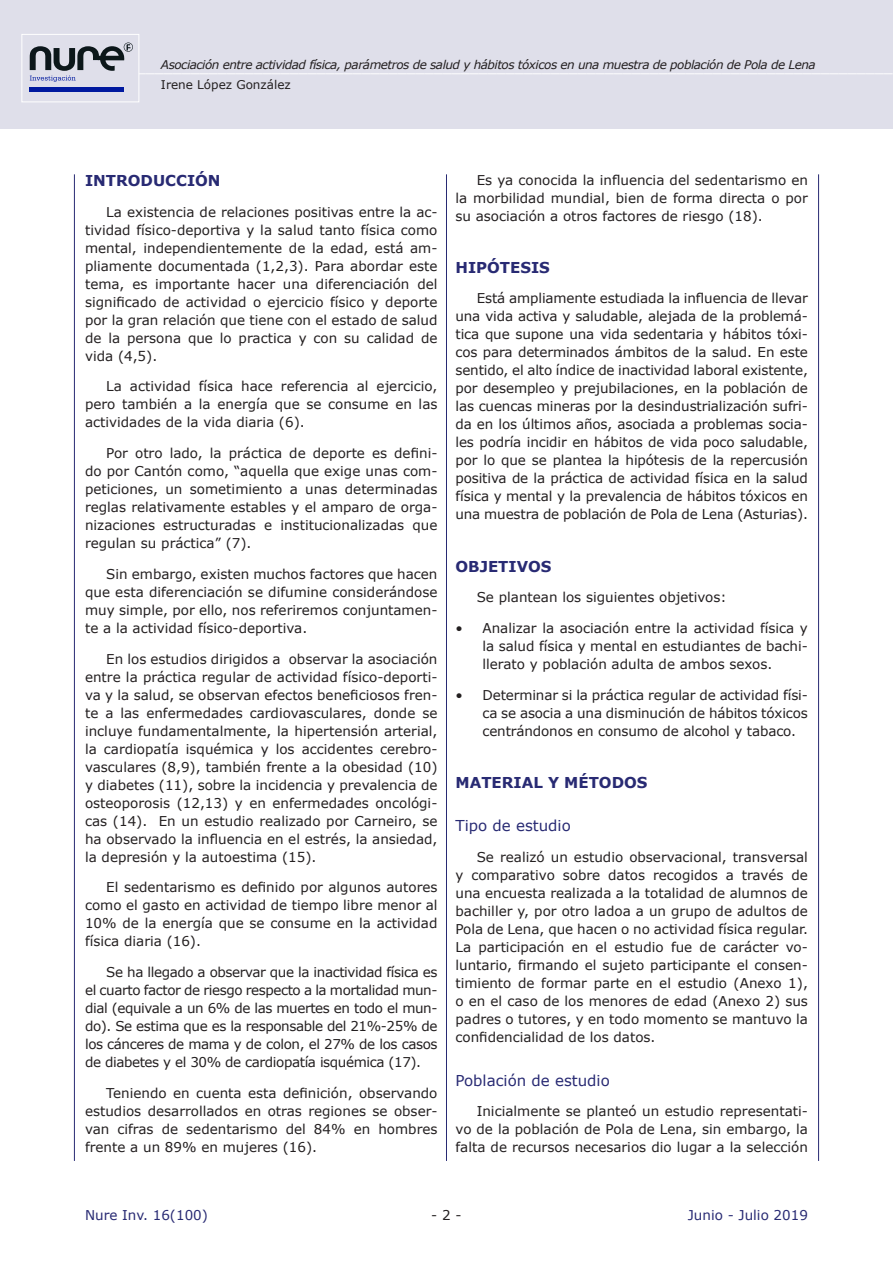
<style>
.page{position:relative;width:893px;height:1263px;background:#fff}
.page>*{position:absolute;margin:0;border:0;box-sizing:border-box;transform-origin:0 0}
.t1{font:18px "Myriad Pro";color:#fff}
.TITULO_1{font:700 15px "Verdana";color:#282a73}
.TITULO_2{font:15px "Verdana";color:#282a73}
.Texto{font:13.5px/18px "Verdana";color:#231f20;text-align:justify}
.t2{font:13.5px "Verdana";color:#282a73}
.t3{font:italic 12px "Verdana";letter-spacing:-.04em;color:#231f20}
.t4{font:12px "Verdana";color:#231f20}
</style>
<div class="page">
<div style="left:0;top:0;width:893px;height:128px;background:#dfdfea"></div>
<hr style="left:446px;top:174px;width:1px;height:987px;background:#282a73">
<hr style="left:74px;top:174px;width:1px;height:987px;background:#282a73">
<hr style="left:818px;top:174px;width:1px;height:987px;background:#282a73">
<div style="left:21px;top:34px;width:118px;height:68px;background:#dfdfea;border:1px solid #fff"></div>
<svg style="left:30px;top:43px;width:103px;height:39px"></svg>
<hr style="left:29px;top:87px;width:95px;height:4px;background:#00199f">
<p class="t3" style="left:161px;top:56px;width:656px">Asociación entre actividad física, parámetros de salud y hábitos tóxicos en una muestra de población de Pola de Lena</p>
<p class="t4" style="left:161px;top:77px;width:131px">Irene López González</p>
<h1 class="t1" style="left:56px;top:55px;width:838px">_____________________________________________________________________________________________</h1>
<p class="TITULO_1" style="left:85px;top:170px;width:137px">INTRODUCCIÓN</p>
<p class="Texto" style="left:85px;top:203px;width:354px;text-indent:21px">La existencia de relaciones positivas entre la ac&shy;tividad físico-deportiva y la salud tanto física como mental, independientemente de la edad, está am&shy;pliamente documentada (1,2,3). Para abordar este tema, es importante hacer una diferenciación del significado de actividad o ejercicio físico y deporte por la gran relación que tiene con el estado de salud de la persona que lo practica y con su calidad de vida (4,5).</p>
<p class="Texto" style="left:85px;top:377px;width:354px;text-indent:21px">La actividad física hace referencia al ejercicio, pero también a la energía que se consume en las actividades de la vida diaria (6).</p>
<p class="Texto" style="left:85px;top:444px;width:354px;text-indent:21px">Por otro lado, la práctica de deporte es defini&shy;do por Cantón como, “aquella que exige unas com&shy;peticiones, un sometimiento a unas determinadas reglas relativamente estables y el amparo de orga&shy;nizaciones estructuradas e institucionalizadas que regulan su práctica” (7).</p>
<p class="Texto" style="left:85px;top:565px;width:354px;text-indent:21px">Sin embargo, existen muchos factores que hacen que esta diferenciación se difumine considerándose muy simple, por ello, nos referiremos conjuntamen&shy;te a la actividad físico-deportiva.</p>
<p class="Texto" style="left:85px;top:650px;width:354px;text-indent:21px">En los estudios dirigidos a observar la asociación entre la práctica regular de actividad físico-deporti&shy;va y la salud, se observan efectos beneficiosos fren&shy;te a las enfermedades cardiovasculares, donde se incluye fundamentalmente, la hipertensión arterial, la cardiopatía isquémica y los accidentes cerebro&shy;vasculares (8,9), también frente a la obesidad (10) y diabetes (11), sobre la incidencia y prevalencia de osteoporosis (12,13) y en enfermedades oncológi&shy;cas (14). En un estudio realizado por Carneiro, se ha observado la influencia en el estrés, la ansiedad, la depresión y la autoestima (15).</p>
<p class="Texto" style="left:85px;top:878px;width:354px;text-indent:21px">El sedentarismo es definido por algunos autores como el gasto en actividad de tiempo libre menor al 10% de la energía que se consume en la actividad física diaria (16).</p>
<p class="Texto" style="left:85px;top:963px;width:354px;text-indent:21px">Se ha llegado a observar que la inactividad física es el cuarto factor de riesgo respecto a la mortalidad mun&shy;dial (equivale a un 6% de las muertes en todo el mun&shy;do). Se estima que es la responsable del 21%-25% de los cánceres de mama y de colon, el 27% de los casos de diabetes y el 30% de cardiopatía isquémica (17).</p>
<p class="Texto" style="left:85px;top:1084px;width:354px;text-indent:21px">Teniendo en cuenta esta definición, observando estudios desarrollados en otras regiones se obser&shy;van cifras de sedentarismo del 84% en hombres frente a un 89% en mujeres (16).</p>
<p class="Texto" style="left:455px;top:171px;width:354px;text-indent:21px">Es ya conocida la influencia del sedentarismo en la morbilidad mundial, bien de forma directa o por su asociación a otros factores de riesgo (18).</p>
<p class="TITULO_1" style="left:455px;top:257px;width:96px">HIPÓTESIS</p>
<p class="Texto" style="left:455px;top:289px;width:354px;text-indent:21px">Está ampliamente estudiada la influencia de llevar una vida activa y saludable, alejada de la problemá&shy;tica que supone una vida sedentaria y hábitos tóxi&shy;cos para determinados ámbitos de la salud. En este sentido, el alto índice de inactividad laboral existente, por desempleo y prejubilaciones, en la población de las cuencas mineras por la desindustrialización sufri&shy;da en los últimos años, asociada a problemas socia&shy;les podría incidir en hábitos de vida poco saludable, por lo que se plantea la hipótesis de la repercusión positiva de la práctica de actividad física en la salud física y mental y la prevalencia de hábitos tóxicos en una muestra de población de Pola de Lena (Asturias).</p>
<p class="TITULO_1" style="left:455px;top:555px;width:98px">OBJETIVOS</p>
<p class="Texto" style="left:477px;top:588px;width:251px">Se plantean los siguientes objetivos:</p>
<p class="Texto" style="left:482px;top:619px;width:327px;text-indent:-27px">• Analizar la asociación entre la actividad física y la salud física y mental en estudiantes de bachi&shy;llerato y población adulta de ambos sexos.</p>
<p class="Texto" style="left:482px;top:686px;width:327px;text-indent:-27px">• Determinar si la práctica regular de actividad físi&shy;ca se asocia a una disminución de hábitos tóxicos centrándonos en consumo de alcohol y tabaco.</p>
<p class="TITULO_1" style="left:455px;top:772px;width:194px">MATERIAL Y MÉTODOS</p>
<p class="TITULO_2" style="left:455px;top:815px;width:117px">Tipo de estudio</p>
<p class="Texto" style="left:455px;top:848px;width:354px;text-indent:21px">Se realizó un estudio observacional, transversal y comparativo sobre datos recogidos a través de una encuesta realizada a la totalidad de alumnos de bachiller y, por otro ladoa a un grupo de adultos de Pola de Lena, que hacen o no actividad física regular.<br>La participación en el estudio fue de carácter vo&shy;luntario, firmando el sujeto participante el consen&shy;timiento de formar parte en el estudio (Anexo 1), o en el caso de los menores de edad (Anexo 2) sus padres o tutores, y en todo momento se mantuvo la confidencialidad de los datos.</p>
<p class="TITULO_2" style="left:455px;top:1070px;width:156px">Población de estudio</p>
<p class="Texto" style="left:455px;top:1102px;width:354px;text-indent:21px">Inicialmente se planteó un estudio representati&shy;vo de la población de Pola de Lena, sin embargo, la falta de recursos necesarios dio lugar a la selección</p>
<p class="t2" style="left:85px;top:1206px;width:124px">Nure Inv. 16(100)</p>
<p class="Texto" style="left:431px;top:1206px;width:32px">- 2 -</p>
<p class="t2" style="left:688px;top:1206px;width:122px">Junio - Julio 2019</p>
</div>
